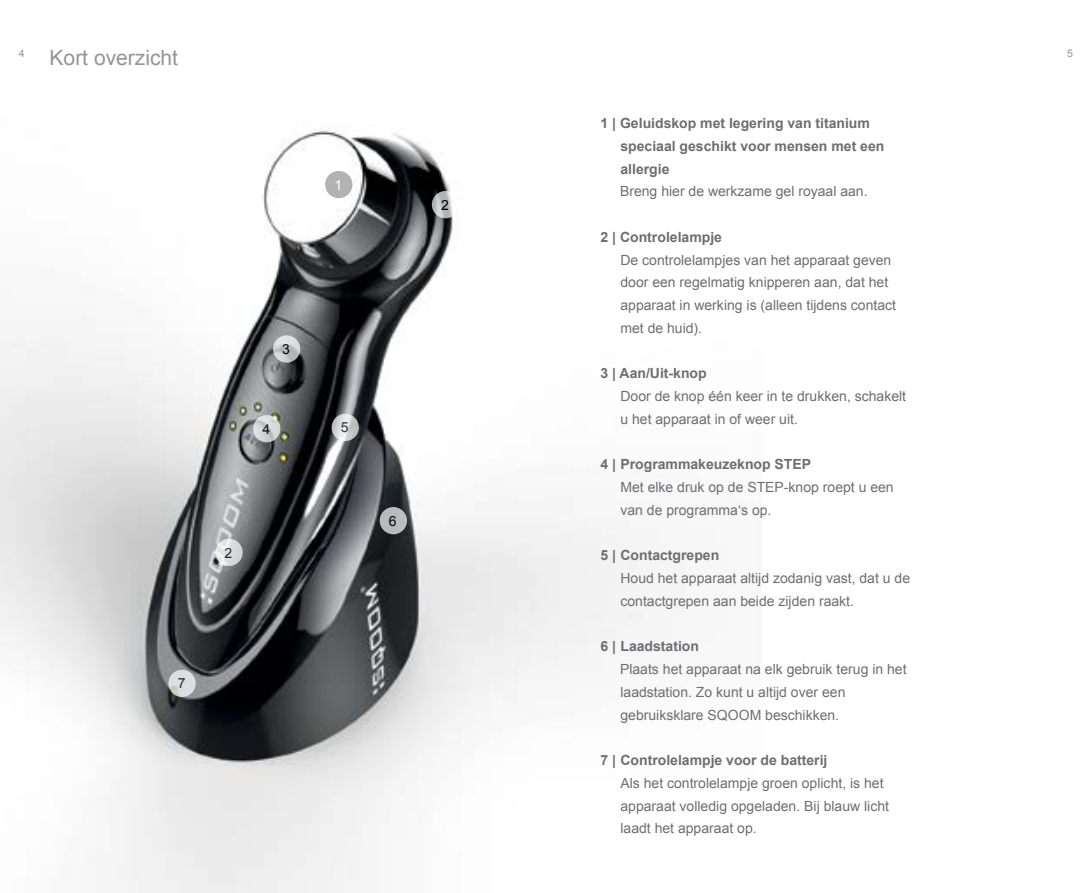
<style>
.page{position:relative;width:1092px;height:893px;background:#fff}
.page>*{position:absolute;margin:0;border:0;box-sizing:border-box;transform-origin:0 0}
.t1{font:21px "Arial";color:#939598}
.t2{font:14px/22.8px "Arial";color:#6d6e71}
.t3{font:700 14px/22.8px "Arial";color:#6d6e71}
.t4{font:14px "Arial";color:#000}
.t5{font:14px "Arial";color:#fff}
.t6{font:10.5px "Arial";color:#939598}
</style>
<div class="page">
<img style="left:0;top:128px;width:644px;height:765px">
<div style="left:325px;top:171px;width:27px;height:27px;background:#b3b3b3;border-radius:50%"></div>
<svg style="left:432px;top:191px;width:27px;height:27px"></svg>
<svg style="left:273px;top:335px;width:27px;height:28px"></svg>
<svg style="left:253px;top:415px;width:27px;height:27px"></svg>
<svg style="left:331px;top:414px;width:28px;height:27px"></svg>
<div style="left:379px;top:507px;width:28px;height:27px;background:#b9babb;border-radius:50%"></div>
<svg style="left:168px;top:670px;width:28px;height:27px"></svg>
<svg style="left:215px;top:539px;width:28px;height:27px"></svg>
<p class="t6" style="left:19px;top:47px;width:7px">4</p>
<p class="t6" style="left:1067px;top:47px;width:7px">5</p>
<h1 class="t1" style="left:50px;top:44px;width:130px">Kort overzicht</h1>
<p class="t5" style="left:334px;top:176px;width:9px">1</p>
<p class="t4" style="left:441px;top:196px;width:9px">2</p>
<p class="t4" style="left:282px;top:340px;width:9px">3</p>
<p class="t4" style="left:262px;top:420px;width:9px">4</p>
<p class="t4" style="left:341px;top:418px;width:9px">5</p>
<p class="t4" style="left:225px;top:543px;width:9px">2</p>
<p class="t4" style="left:389px;top:512px;width:9px">6</p>
<p class="t4" style="left:178px;top:674px;width:9px">7</p>
<p class="t3" style="left:620px;top:112px;width:265px;text-indent:-20px">1 | Geluidskop met legering van titanium speciaal geschikt voor mensen met een allergie</p>
<p class="t2" style="left:620px;top:180px;width:249px">Breng hier de werkzame gel royaal aan.</p>
<p class="t3" style="left:600px;top:226px;width:123px">2 | Controlelampje</p>
<p class="t2" style="left:620px;top:248px;width:277px">De controlelampjes van het apparaat geven door een regelmatig knipperen aan, dat het apparaat in werking is (alleen tijdens contact met de huid).</p>
<p class="t3" style="left:600px;top:362px;width:108px">3 | Aan/Uit-knop</p>
<p class="t2" style="left:620px;top:385px;width:287px">Door de knop één keer in te drukken, schakelt u het apparaat in of weer uit.</p>
<p class="t3" style="left:600px;top:453px;width:212px">4 | Programmakeuzeknop STEP</p>
<p class="t2" style="left:620px;top:476px;width:275px">Met elke druk op de STEP-knop roept u een van de programma‘s op.</p>
<p class="t3" style="left:600px;top:544px;width:120px">5 | Contactgrepen</p>
<p class="t2" style="left:620px;top:567px;width:291px">Houd het apparaat altijd zodanig vast, dat u de contactgrepen aan beide zijden raakt.</p>
<p class="t3" style="left:600px;top:635px;width:100px">6 | Laadstation</p>
<p class="t2" style="left:620px;top:658px;width:288px">Plaats het apparaat na elk gebruik terug in het laadstation. Zo kunt u altijd over een gebruiksklare SQOOM beschikken.</p>
<p class="t3" style="left:600px;top:749px;width:228px">7 | Controlelampje voor de batterij</p>
<p class="t2" style="left:620px;top:772px;width:270px">Als het controlelampje groen oplicht, is het apparaat volledig opgeladen. Bij blauw licht laadt het apparaat op.</p>
</div>
